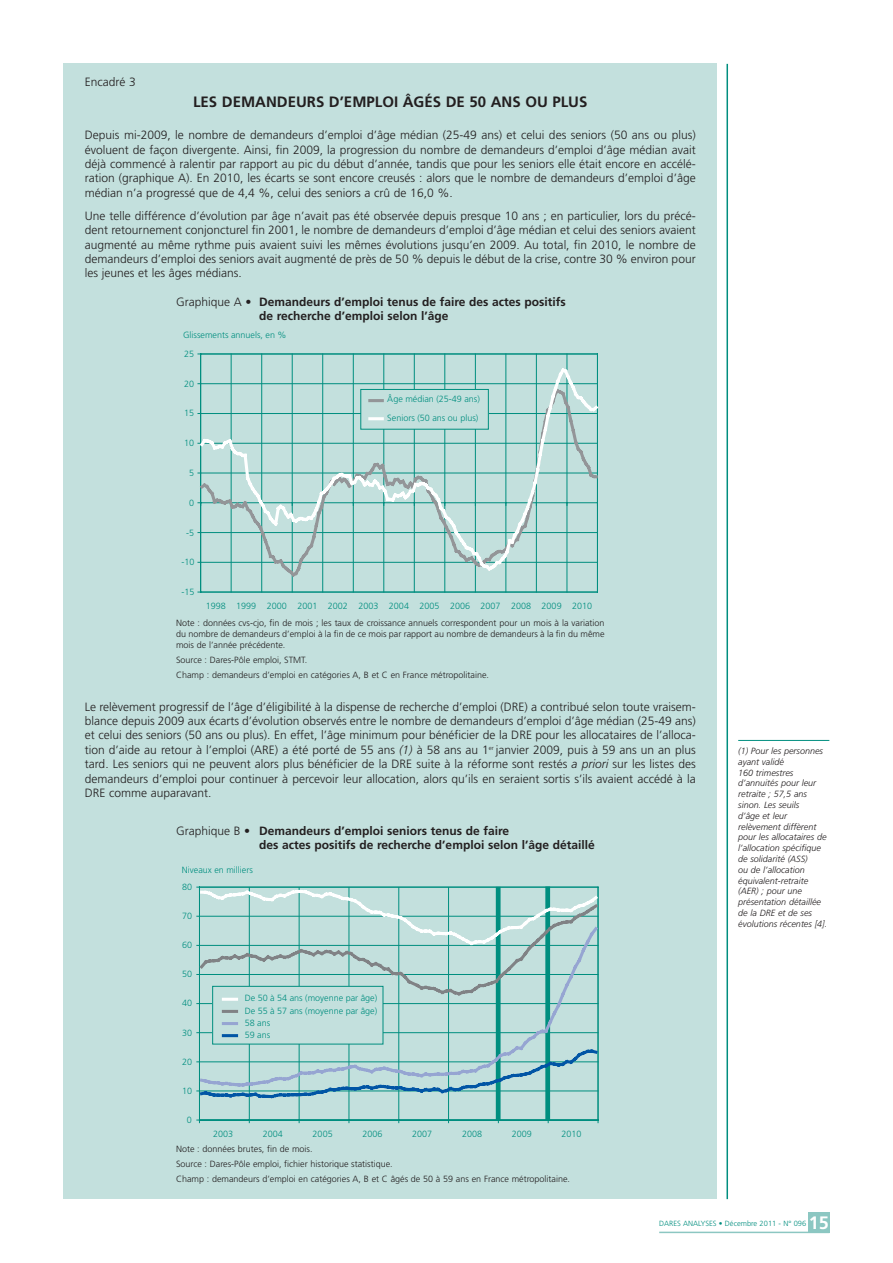
<style>
.page{position:relative;width:893px;height:1263px;background:#fff}
.page>*{position:absolute;margin:0;border:0;box-sizing:border-box;transform-origin:0 0}
.t1{font:700 18px "Frutiger";color:#fff}
.t2{font:700 15px "Frutiger";color:#231f20}
.t3{font:300 12px/14.4px "Frutiger";color:#231f20;text-align:justify}
.t4{font:700 12px/14.4px "Frutiger";color:#231f20}
.t5{font:300 9px/15px "Frutiger";color:#231f20}
.t6{font:italic 300 9px/10.8px "Frutiger";color:#231f20}
.t7{font:300 9px/18.1px "Frutiger";color:#008e7f}
.t8{font:300 7.5px "Frutiger";color:#008e7f}
.s1{font-weight:300}
.s2{font-style:italic}
</style>
<div class="page">
<div style="left:64px;top:64px;width:653px;height:1135px;background:#c3e0dd"></div>
<hr style="left:726px;top:64px;width:2px;height:1135px;background:#008e7f">
<hr style="left:738px;top:740px;width:91px;height:1px;background:#008e7f">
<hr style="left:231px;top:354px;width:1px;height:238px;background:#008e7f">
<hr style="left:261px;top:354px;width:1px;height:238px;background:#008e7f">
<hr style="left:292px;top:354px;width:1px;height:238px;background:#008e7f">
<hr style="left:322px;top:354px;width:1px;height:238px;background:#008e7f">
<hr style="left:353px;top:354px;width:1px;height:238px;background:#008e7f">
<hr style="left:383px;top:354px;width:1px;height:238px;background:#008e7f">
<hr style="left:414px;top:354px;width:1px;height:238px;background:#008e7f">
<hr style="left:444px;top:354px;width:1px;height:238px;background:#008e7f">
<hr style="left:475px;top:354px;width:1px;height:238px;background:#008e7f">
<hr style="left:505px;top:354px;width:1px;height:238px;background:#008e7f">
<hr style="left:536px;top:354px;width:1px;height:238px;background:#008e7f">
<hr style="left:566px;top:354px;width:1px;height:238px;background:#008e7f">
<hr style="left:201px;top:354px;width:396px;height:1px;background:#008e7f">
<hr style="left:597px;top:354px;width:1px;height:238px;background:#008e7f">
<hr style="left:201px;top:592px;width:396px;height:1px;background:#008e7f">
<hr style="left:200px;top:354px;width:1px;height:238px;background:#008e7f">
<svg style="left:198px;top:366px;width:400px;height:207px"></svg>
<div style="left:361px;top:389px;width:127px;height:40px;background:#c3e0dd"></div>
<div style="left:360px;top:389px;width:128px;height:41px;border:1px solid #008e7f"></div>
<svg style="left:370px;top:399px;width:12px;height:3px"></svg>
<svg style="left:370px;top:417px;width:12px;height:3px"></svg>
<div style="left:496px;top:887px;width:4px;height:233px;border:1px solid #008e7f"></div>
<hr style="left:546px;top:887px;width:3px;height:233px;background:#008e7f">
<div style="left:545px;top:887px;width:5px;height:233px;border:1px solid #008e7f"></div>
<hr style="left:249px;top:887px;width:1px;height:233px;background:#008e7f">
<hr style="left:299px;top:887px;width:1px;height:233px;background:#008e7f">
<hr style="left:348px;top:887px;width:1px;height:233px;background:#008e7f">
<hr style="left:398px;top:887px;width:1px;height:233px;background:#008e7f">
<hr style="left:448px;top:887px;width:1px;height:233px;background:#008e7f">
<hr style="left:498px;top:887px;width:1px;height:233px;background:#008e7f">
<hr style="left:548px;top:887px;width:1px;height:233px;background:#008e7f">
<hr style="left:597px;top:887px;width:1px;height:233px;background:#008e7f">
<hr style="left:199px;top:887px;width:1px;height:233px;background:#008e7f">
<hr style="left:199px;top:1120px;width:399px;height:1px;background:#008e7f">
<svg style="left:198px;top:1004px;width:401px;height:43px"></svg>
<svg style="left:197px;top:1047px;width:402px;height:53px"></svg>
<div style="left:213px;top:986px;width:170px;height:58px;background:#c3e0dd"></div>
<svg style="left:197px;top:887px;width:402px;height:117px"></svg>
<svg style="left:223px;top:1010px;width:13px;height:3px"></svg>
<svg style="left:223px;top:1022px;width:13px;height:3px"></svg>
<svg style="left:223px;top:1034px;width:13px;height:3px"></svg>
<div style="left:808px;top:1213px;width:21px;height:20px;background:#8cc7c2"></div>
<hr style="left:659px;top:1232px;width:170px;height:1px;background:#8cc7c2">
<p class="t3" style="left:85px;top:75px;width:52px">Encadré 3</p>
<p class="t2" style="left:193px;top:95px;width:396px">LES DEMANDEURS D’EMPLOI ÂGÉS DE 50 ANS OU PLUS</p>
<p class="t3" style="left:85px;top:129px;width:612px">Depuis mi-2009, le nombre de demandeurs d’emploi d’âge médian (25-49 ans) et celui des seniors (50 ans ou plus) évoluent de façon divergente. Ainsi, fin 2009, la progression du nombre de demandeurs d’emploi d’âge médian avait déjà commencé à ralentir par rapport au pic du début d’année, tandis que pour les seniors elle était encore en accélé&shy;ration (graphique A). En 2010, les écarts se sont encore creusés : alors que le nombre de demandeurs d’emploi d’âge médian n’a progressé que de 4,4 %, celui des seniors a crû de 16,0 %.</p>
<p class="t3" style="left:85px;top:209px;width:612px">Une telle différence d’évolution par âge n’avait pas été observée depuis presque 10 ans ; en particulier, lors du précé&shy;dent retournement conjoncturel fin 2001, le nombre de demandeurs d’emploi d’âge médian et celui des seniors avaient augmenté au même rythme puis avaient suivi les mêmes évolutions jusqu’en 2009. Au total, fin 2010, le nombre de demandeurs d’emploi des seniors avait augmenté de près de 50 % depuis le début de la crise, contre 30 % environ pour les jeunes et les âges médians.</p>
<p class="t4" style="left:259px;top:296px;width:308px;text-indent:-83px"><span class="s1">Graphique A</span> • Demandeurs d’emploi tenus de faire des actes positifs de recherche d’emploi selon l’âge</p>
<p class="t7" style="left:183px;top:326px;width:105px">Glissements nnuels, en %</p>
<p class="t7" style="left:184px;top:345px;width:12px">25</p>
<p class="t7" style="left:184px;top:375px;width:12px">20</p>
<p class="t7" style="left:184px;top:405px;width:12px">15</p>
<p class="t7" style="left:184px;top:435px;width:12px">10</p>
<p class="t7" style="left:387px;top:391px;width:94px">Âge médi n (25-49 ns)<br>Seniors (50 ns ou plus)</p>
<p class="t7" style="left:186px;top:524px;width:10px">-5</p>
<p class="t7" style="left:181px;top:554px;width:15px">-10</p>
<p class="t7" style="left:181px;top:583px;width:15px">-15</p>
<p class="t7" style="left:206px;top:598px;width:388px">1998 1999 2000 2001 2002 2003 2004 2005 2006 2007 2008 2009 2010</p>
<p class="t5" style="left:176px;top:619px;width:430px;line-height:10.8px;text-align:justify">Note : données cvs-cjo, fin de mois ; les taux de croissance annuels correspondent pour un mois à la variation du nombre de demandeurs d’emploi à la fin de ce mois par rapport au nombre de demandeurs à la fin du même mois de l’année précédente.</p>
<p class="t5" style="left:176px;top:653px;width:314px">Source : Dares-Pôle emploi, STMT.<br>Champ : demandeurs d’emploi en catégories A, B et C en France métropolitaine.</p>
<p class="t3" style="left:85px;top:700px;width:612px">Le relèvement progressif de l’âge d’éligibilité à la dispense de recherche d’emploi (DRE) a contribué selon toute vraisem&shy;blance depuis 2009 aux écarts d’évolution observés entre le nombre de demandeurs d’emploi d’âge médian (25-49 ans) et celui des seniors (50 ans ou plus). En effet, l’âge minimum pour bénéficier de la DRE pour les allocataires de l’alloca&shy;tion d’aide au retour à l’emploi (ARE) a été porté de 55 ans <span class="s2">(1)</span> à 58 ans au 1<sup>er</sup> janvier 2009, puis à 59 ans un an plus tard. Les seniors qui ne peuvent alors plus bénéficier de la DRE suite à la réforme sont restés <span class="s2">a priori</span> sur les listes des demandeurs d’emploi pour continuer à percevoir leur allocation, alors qu’ils en seraient sortis s’ils avaient accédé à la DRE comme auparavant.</p>
<p class="t4" style="left:259px;top:825px;width:337px;text-indent:-83px"><span class="s1">Graphique B</span> • Demandeurs d’emploi seniors tenus de faire<br>des actes positifs de recherche d’emploi selon l’âge détaillé</p>
<p class="t7" style="left:182px;top:862px;width:72px">Nive ux en milliers</p>
<p class="t7" style="left:182px;top:879px;width:6px">8</p>
<p class="t7" style="left:182px;top:908px;width:11px">70</p>
<p class="t7" style="left:182px;top:937px;width:11px">60</p>
<p class="t7" style="left:182px;top:966px;width:11px">50</p>
<p class="t7" style="left:182px;top:995px;width:11px">40</p>
<p class="t7" style="left:182px;top:1024px;width:11px">30</p>
<p class="t7" style="left:182px;top:1053px;width:11px">20</p>
<p class="t7" style="left:182px;top:1082px;width:11px">10</p>
<p class="t7" style="left:245px;top:990px;width:134px">De 50 à 54 ns (moyenne p r âge)</p>
<p class="t7" style="left:245px;top:1002px;width:134px">De 55 à 57 ns (moyenne p r âge)</p>
<p class="t7" style="left:250px;top:1014px;width:22px">8 ns</p>
<p class="t7" style="left:245px;top:1026px;width:27px">59 ns</p>
<p class="t7" style="left:213px;top:1125px;width:21px">2003</p>
<p class="t7" style="left:263px;top:1125px;width:21px">2004</p>
<p class="t7" style="left:312px;top:1125px;width:21px">2005</p>
<p class="t7" style="left:362px;top:1125px;width:21px">2006</p>
<p class="t7" style="left:412px;top:1125px;width:21px">2007</p>
<p class="t7" style="left:462px;top:1125px;width:21px">2008</p>
<p class="t7" style="left:511px;top:1125px;width:21px">2009</p>
<p class="t7" style="left:561px;top:1125px;width:21px">2010</p>
<p class="t5" style="left:176px;top:1142px;width:395px">Note : données brutes, fin de mois.<br>Source : Dares-Pôle emploi, fichier historique statistique.<br>Champ : demandeurs d’emploi en catégories A, B et C âgés de 50 à 59 ans en France métropolitaine.</p>
<p class="t6" style="left:738px;top:746px;width:90px">(1) Pour les personnes ayant validé<br>160 trimestres d’annuités pour leur retraite ; 57,5 ans sinon. Les seuils<br>d’âge et leur relèvement diffèrent pour les allocataires de l’allocation spécifique de solidarité (ASS)<br>ou de l’allocation équivalent-retraite (AER) ; pour une présentation détaillée de la DRE et de ses évolutions récentes [4].</p>
<p class="t8" style="left:659px;top:1220px;width:148px">DARES ANALYSES • Décembre 2011 - N° 096</p>
<h1 class="t1" style="left:808px;top:1216px;width:22px">15</h1>
</div>
